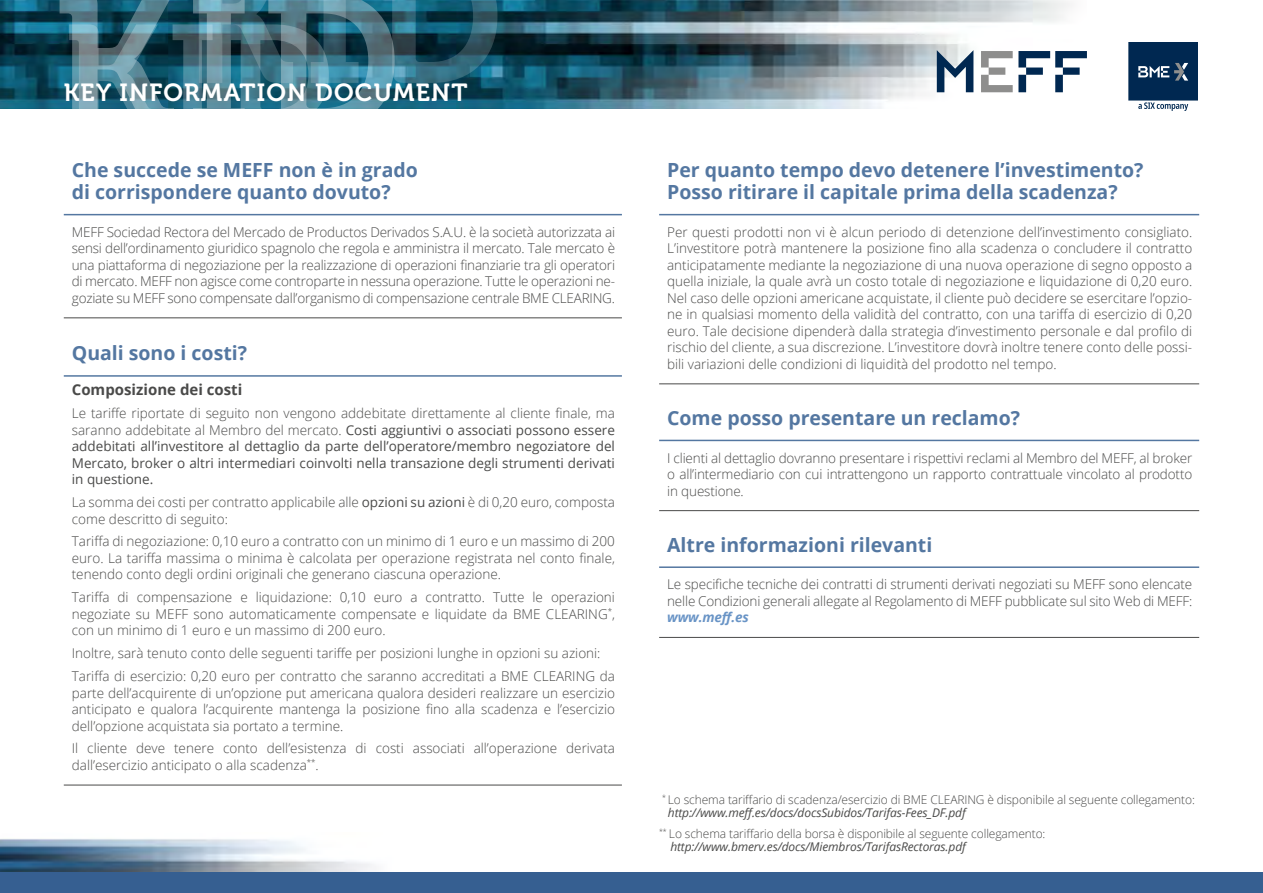
<style>
.page{position:relative;width:1263px;height:893px;background:#fff}
.page>*{position:absolute;margin:0;border:0;box-sizing:border-box;transform-origin:0 0}
.t1{font:24.6px "Museo 700";letter-spacing:.05em;color:#fff}
.t2{font:700 19.5px/22.5px "Open Sans";color:#5477a1}
.t3{font:700 15px "Open Sans";color:#4a4a49}
.t4{font:300 13.5px/16.5px "Open Sans";color:#4a4a49;text-align:justify}
.t5{font:13.5px/16.5px "Open Sans";color:#4a4a49;text-align:justify}
.t6{font:italic 700 13.5px "Open Sans";letter-spacing:-.01em;color:#6994c6}
.t7{font:300 12px/13.5px "Open Sans";letter-spacing:-.01em;color:#4a4a49}
.s1{font-weight:300}
.s2{font-weight:400}
.s3{font-weight:400;font-style:italic}
</style>
<div class="page">
<img style="left:0;top:0;width:1070px;height:109px">
<svg style="left:60px;top:0;width:437px;height:109px"></svg>
<svg style="left:1128px;top:42px;width:70px;height:69px"></svg>
<svg style="left:937px;top:50px;width:36px;height:42px"></svg>
<svg style="left:981px;top:51px;width:106px;height:41px"></svg>
<img style="left:0;top:839px;width:501px;height:34px">
<hr style="left:659px;top:214px;width:540px;height:1px;background:#5477a1">
<hr style="left:659px;top:384px;width:540px;height:1px;background:#4a4a49">
<hr style="left:659px;top:440px;width:540px;height:1px;background:#5477a1">
<hr style="left:659px;top:510px;width:540px;height:1px;background:#4a4a49">
<hr style="left:659px;top:566px;width:540px;height:2px;background:#5477a1">
<hr style="left:659px;top:637px;width:540px;height:1px;background:#4a4a49">
<hr style="left:64px;top:214px;width:558px;height:1px;background:#5477a1">
<hr style="left:64px;top:318px;width:558px;height:1px;background:#4a4a49">
<hr style="left:64px;top:375px;width:558px;height:2px;background:#5477a1">
<hr style="left:64px;top:785px;width:558px;height:1px;background:#4a4a49">
<div style="left:0;top:873px;width:1263px;height:20px;background:#365f91"></div>
<h1 class="t1" style="left:64px;top:79px;width:405px">KEY INFORMATION DOCUMENT</h1>
<h2 class="t2" style="left:72px;top:158px;width:348px">Che succede se MEFF non è in grado di corrispondere quanto dovuto?</h2>
<p class="t4" style="left:72px;top:223px;width:545px">MEFF Sociedad Rectora del Mercado de Productos Derivados S.A.U. è la società autorizzata ai sensi dell’ordinamento giuridico spagnolo che regola e amministra il mercato. Tale mercato è una piattaforma di negoziazione per la realizzazione di operazioni finanziarie tra gli operatori di mercato. MEFF non agisce come controparte in nessuna operazione. Tutte le operazioni ne&shy;goziate su MEFF sono compensate dall’organismo di compensazione centrale BME CLEARING.</p>
<h2 class="t2" style="left:72px;top:341px;width:177px">Quali sono i costi?</h2>
<p class="t3" style="left:72px;top:379px;width:172px">Composizione dei costi</p>
<p class="t5" style="left:72px;top:405px;width:545px"><span class="s1">Le tariffe riportate di seguito non vengono addebitate direttamente al cliente finale, ma saranno addebitate al Membro del mercato.</span> Costi aggiuntivi o associati possono essere addebitati all’investitore al dettaglio da parte dell’operatore/membro negoziatore del Mercato, broker o altri intermediari coinvolti nella transazione degli strumenti derivati in questione.</p>
<p class="t4" style="left:72px;top:494px;width:545px">La somma dei costi per contratto applicabile alle <span class="s2">opzioni su azioni</span> è di 0,20 euro, composta come descritto di seguito:</p>
<p class="t4" style="left:72px;top:533px;width:545px">Tariffa di negoziazione: 0,10 euro a contratto con un minimo di 1 euro e un massimo di 200 euro. La tariffa massima o minima è calcolata per operazione registrata nel conto finale, tenendo conto degli ordini originali che generano ciascuna operazione.</p>
<p class="t4" style="left:72px;top:589px;width:545px">Tariffa di compensazione e liquidazione: 0,10 euro a contratto. Tutte le operazioni negoziate su MEFF sono automaticamente compensate e liquidate da BME CLEARING<sup>*</sup>, con un minimo di 1 euro e un massimo di 200 euro.</p>
<p class="t4" style="left:72px;top:641px;width:545px;line-height:23px">Inoltre, sarà tenuto conto delle seguenti tariffe per posizioni lunghe in opzioni su azioni:<br>Tariffa di esercizio: 0,20 euro per contratto che saranno accreditati a BME CLEARING da</p>
<p class="t4" style="left:72px;top:684px;width:545px">parte dell’acquirente di un’opzione put americana qualora desideri realizzare un esercizio anticipato e qualora l’acquirente mantenga la posizione fino alla scadenza e l’esercizio dell’opzione acquistata sia portato a termine.</p>
<p class="t4" style="left:72px;top:740px;width:545px">Il cliente deve tenere conto dell’esistenza di costi associati all’operazione derivata dall’esercizio anticipato o alla scadenza<sup>**</sup>.</p>
<h2 class="t2" style="left:667px;top:158px;width:478px">Per quanto tempo devo detenere l’investimento?<br>Posso ritirare il capitale prima della scadenza?</h2>
<p class="t4" style="left:667px;top:223px;width:527px">Per questi prodotti non vi è alcun periodo di detenzione dell’investimento consigliato.<br>L’investitore potrà mantenere la posizione fino alla scadenza o concludere il contratto anticipatamente mediante la negoziazione di una nuova operazione di segno opposto a quella iniziale, la quale avrà un costo totale di negoziazione e liquidazione di 0,20 euro.<br>Nel caso delle opzioni americane acquistate, il cliente può decidere se esercitare l’opzio&shy;ne in qualsiasi momento della validità del contratto, con una tariffa di esercizio di 0,20 euro. Tale decisione dipenderà dalla strategia d’investimento personale e dal profilo di rischio del cliente, a sua discrezione. L’investitore dovrà inoltre tenere conto delle possi&shy;bili variazioni delle condizioni di liquidità del prodotto nel tempo.</p>
<h2 class="t2" style="left:667px;top:406px;width:354px">Come posso presentare un reclamo?</h2>
<p class="t4" style="left:667px;top:449px;width:527px">I clienti al dettaglio dovranno presentare i rispettivi reclami al Membro del MEFF, al broker o all’intermediario con cui intrattengono un rapporto contrattuale vincolato al prodotto in questione.</p>
<h2 class="t2" style="left:667px;top:533px;width:267px">Altre informazioni rilevanti</h2>
<p class="t4" style="left:667px;top:576px;width:527px">Le specifiche tecniche dei contratti di strumenti derivati negoziati su MEFF sono elencate nelle Condizioni generali allegate al Regolamento di MEFF pubblicate sul sito Web di MEFF:</p>
<p class="t6" style="left:667px;top:608px;width:83px">www.meff.es</p>
<p class="t7" style="left:668px;top:792px;width:529px;text-indent:-6px"><sup>*</sup> Lo schema tariffario di scadenza/esercizio di BME CLEARING è disponibile al seguente collegamento: <span class="s3">http://www.meff.es/docs/docsSubidos/Tarifas-Fees_DF.pdf</span></p>
<p class="t7" style="left:670px;top:826px;width:376px;text-indent:-11px"><sup>**</sup> Lo schema tariffario della borsa è disponibile al seguente collegamento: <span class="s3">http://www.bmerv.es/docs/Miembros/TarifasRectoras.pdf</span></p>
</div>
